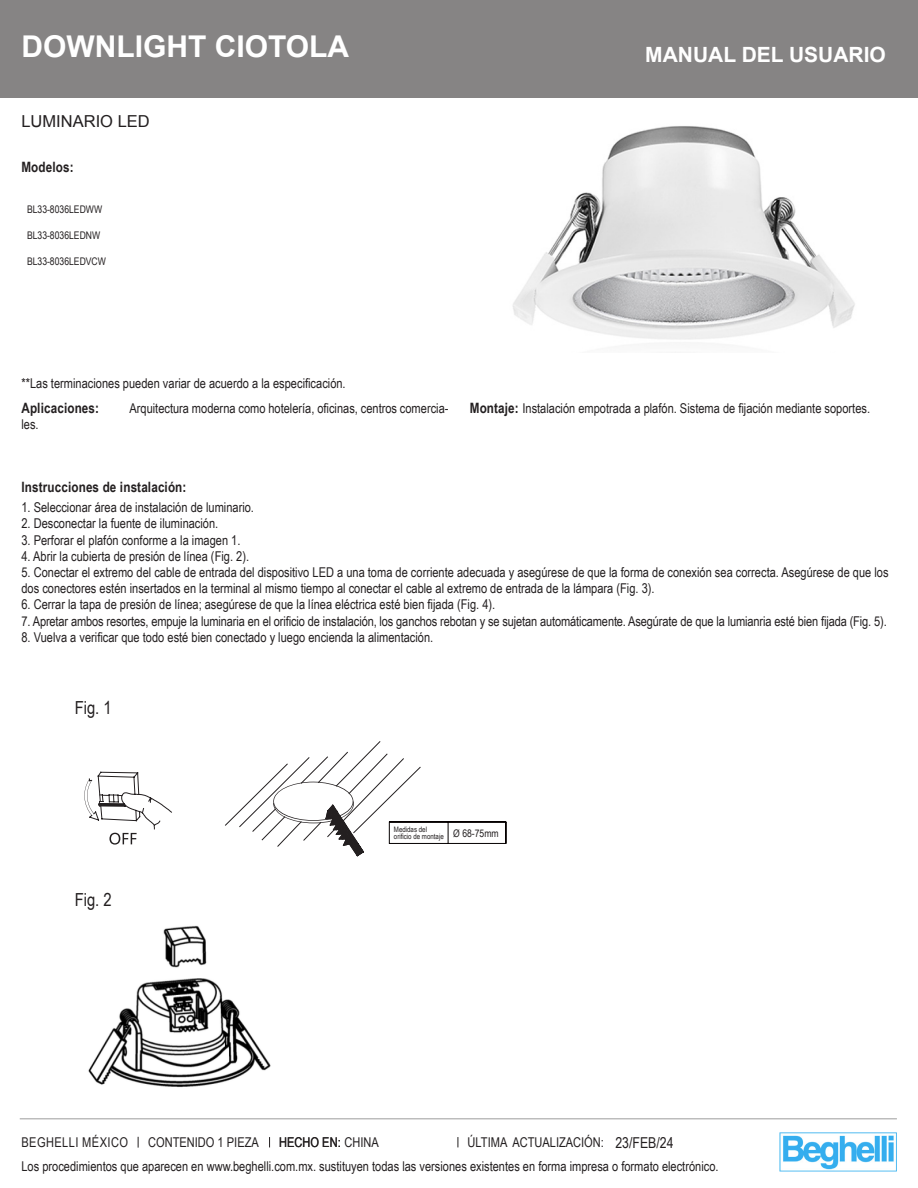
<style>
.page{position:relative;width:918px;height:1188px;background:#fff}
.page>*{position:absolute;margin:0;border:0;box-sizing:border-box;transform-origin:0 0}
.t1{font:700 30px "Arial";color:#fff}
.t2{font:700 21px "Arial";color:#fff}
.t3{font:18px "Arial Narrow";color:#231f20}
.t4{font:16.5px "Arial";color:#231f20}
.t5{font:15px "Arial Narrow";color:#231f20}
.t6{font:700 14.25px "Arial Narrow";letter-spacing:.01em;color:#231f20}
.t7{font:13.5px/23.9px "Arial Narrow";color:#231f20}
.t8{font:13.5px "Arial Narrow";letter-spacing:.03em;color:#231f20}
.modelo_nombre_produc{font:10.5px "Arial Narrow";color:#231f20}
.t9{font:7.5px "Arial Narrow";color:#231f20}
.s1{font-weight:700;font-size:14.25px}
</style>
<div class="page">
<div style="left:0;top:0;width:918px;height:98px;background:#868484"></div>
<hr style="left:20px;top:1118px;width:877px;height:1px;background:#9d9d9c">
<img style="left:779px;top:1132px;width:118px;height:40px">
<svg style="left:84px;top:772px;width:88px;height:73px"></svg>
<hr style="left:389px;top:843px;width:117px;height:1px;background:#050000">
<svg style="left:225px;top:741px;width:195px;height:116px"></svg>
<svg style="left:448px;top:823px;width:1px;height:20px"></svg>
<hr style="left:389px;top:822px;width:117px;height:1px;background:#050000">
<svg style="left:506px;top:822px;width:1px;height:21px"></svg>
<img style="left:88px;top:925px;width:183px;height:163px">
<img style="left:513px;top:126px;width:342px;height:214px">
<p class="t1" style="left:21px;top:27px;width:329px">DOWNLIGHT CIOTOLA</p>
<p class="t4" style="left:21px;top:111px;width:130px">LUMINARIO LED</p>
<p class="t6" style="left:21px;top:156px;width:54px">Modelos:</p>
<p class="modelo_nombre_produc" style="left:27px;top:202px;width:77px">BL33-8036LEDWW</p>
<p class="modelo_nombre_produc" style="left:27px;top:228px;width:75px">BL33-8036LEDNW</p>
<p class="modelo_nombre_produc" style="left:27px;top:253px;width:80px">BL33-8036LEDVCW</p>
<h2 class="t2" style="left:645px;top:41px;width:242px">MANUAL DEL USUARIO</h2>
<p class="t7" style="left:21px;top:371px;width:326px">**Las terminaciones pueden variar de acuerdo a la especificación.</p>
<p class="t6" style="left:21px;top:397px;width:79px">Aplicaciones:</p>
<p class="t7" style="left:470px;top:396px;width:402px"><span class="s1">Montaje:</span> Instalación empotrada a plafón. Sistema de fijación mediante soportes.</p>
<p class="t7" style="left:129px;top:396px;width:321px">Arquitectura moderna como hotelería, oficinas, centros comercia-</p>
<p class="t7" style="left:21px;top:412px;width:19px">les.</p>
<p class="t6" style="left:21px;top:476px;width:167px">Instrucciones de instalación:</p>
<p class="t7" style="left:21px;top:495px;width:234px">1. Seleccionar área de instalación de luminario.</p>
<p class="t7" style="left:21px;top:511px;width:198px">2. Desconectar la fuente de iluminación.</p>
<p class="t7" style="left:21px;top:527px;width:221px">3. Perforar el plafón conforme a la imagen 1.</p>
<p class="t7" style="left:21px;top:544px;width:229px">4. Abrir la cubierta de presión de línea (Fig. 2).</p>
<p class="t7" style="left:21px;top:564px;width:869px;line-height:16.2px">5. Conectar el extremo del cable de entrada del dispositivo LED a una toma de corriente adecuada y asegúrese de que la forma de conexión sea correcta. Asegúrese de que los dos conectores estén insertados en la terminal al mismo tiempo al conectar el cable al extremo de entrada de la lámpara (Fig. 3).</p>
<p class="t7" style="left:21px;top:592px;width:475px">6. Cerrar la tapa de presión de línea; asegúrese de que la línea eléctrica esté bien fijada (Fig. 4).</p>
<p class="t7" style="left:21px;top:608px;width:867px">7. Apretar ambos resortes, empuje la luminaria en el orificio de instalación, los ganchos rebotan y se sujetan automáticamente. Asegúrate de que la lumianria esté bien fijada (Fig. 5).</p>
<p class="t7" style="left:21px;top:625px;width:413px">8. Vuelva a verificar que todo esté bien conectado y luego encienda la alimentación.</p>
<p class="t3" style="left:75px;top:694px;width:38px">Fig. 1</p>
<p class="t3" style="left:75px;top:887px;width:38px">Fig. 2</p>
<p class="t9" style="left:394px;top:824px;width:35px">Medidas del</p>
<p class="t9" style="left:394px;top:831px;width:51px">orificio de montaje</p>
<p class="modelo_nombre_produc" style="left:453px;top:825px;width:47px">Ø 68-75mm</p>
<p class="t7" style="left:21px;top:1130px;width:699px;text-indent:446px">ÚLTIMA ACTUALIZACIÓN:<br>Los procedimientos que aparecen en www.beghelli.com.mx. sustituyen todas las versiones existentes en forma impresa o formato electrónico.</p>
<p class="t8" style="left:21px;top:1133px;width:108px">BEGHELLI MÉXICO</p>
<p class="t7" style="left:279px;top:1130px;width:101px">HECHO EN: CHINA</p>
<p class="t5" style="left:615px;top:1131px;width:60px">23/FEB/24</p>
<p class="t7" style="left:148px;top:1130px;width:112px">CONTENIDO 1 PIEZA</p>
</div>
